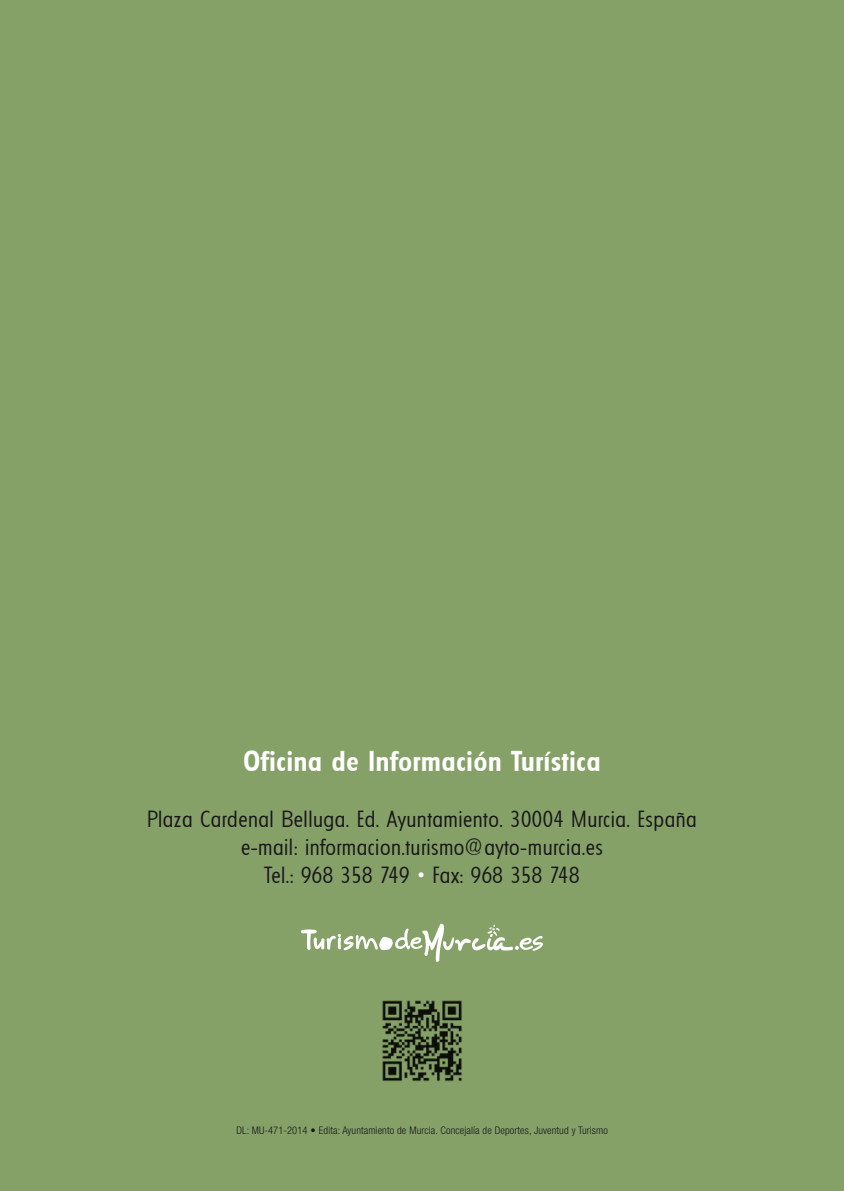
<style>
.page{position:relative;width:844px;height:1191px;background:#fff}
.page>*{position:absolute;margin:0;border:0;box-sizing:border-box;transform-origin:0 0}
.t1{font:600 28px "Florida";letter-spacing:.03em;color:#fff}
.t2{font:300 22.75px/28px "Florida";letter-spacing:.02em;color:#1a171c;text-align:center}
.t3{font:300 condensed 10.5px "Helvetica Neue LT Std";letter-spacing:.01em;color:#1a171c}
.s1{font-family:"Helvetica";font-weight:700;color:#fff}
</style>
<div class="page">
<div style="left:0;top:0;width:843px;height:1191px;background:#85a167"></div>
<img style="left:382px;top:1000px;width:80px;height:81px">
<svg style="left:301px;top:923px;width:242px;height:39px"></svg>
<p class="t1" style="left:243px;top:744px;width:358px">Oficina de Información Turística</p>
<p class="t2" style="left:147px;top:805px;width:551px">Plaza Cardenal Belluga. Ed. Ayuntamiento. 30004 Murcia. España e-mail: informacion.turismo@ayto-murcia.es<br>Tel.: 968 358 749 <span class="s1">•</span> Fax: 968 358 748</p>
<p class="t3" style="left:236px;top:1124px;width:373px">DL: MU-471-2014 • Edita: Ayuntamiento de Murcia. Concejalía de Deportes, Juventud y Turismo</p>
</div>
